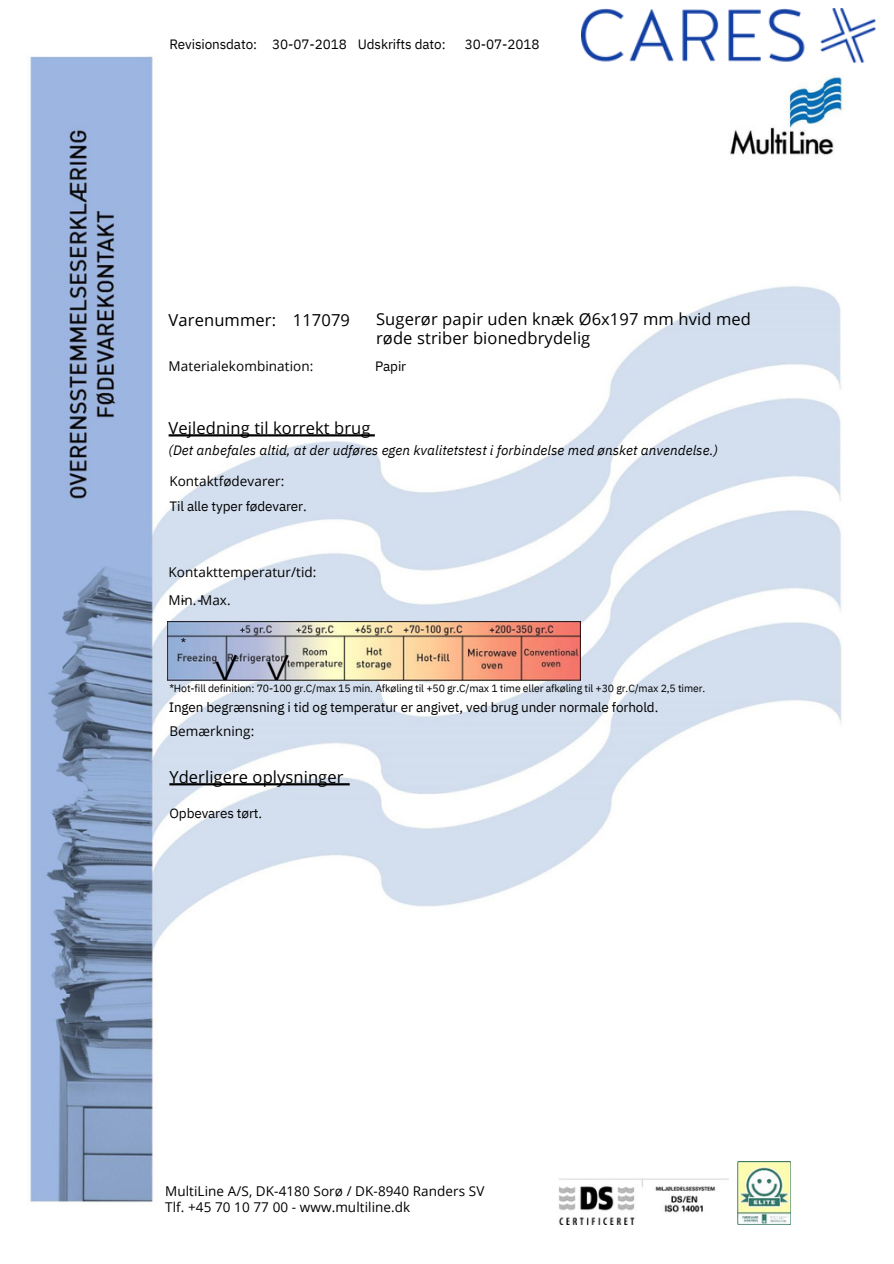
<style>
.page{position:relative;width:894px;height:1264px;background:#fff}
.page>*{position:absolute;margin:0;border:0;box-sizing:border-box;transform-origin:0 0}
.t1{font:36px "IBM Plex Sans Cond";color:#000}
.t2{font:16.5px/19.2px "Open Sans";letter-spacing:.005em;color:#000}
.t3{font:13.5px "IBM Plex Sans";letter-spacing:-.01em;color:#000}
.t4{font:13.5px/15.8px "Open Sans";letter-spacing:.005em;color:#000}
.t5{font:italic 13.5px "IBM Plex Sans";letter-spacing:.005em;color:#000}
.t6{font:12px "IBM Plex Sans";color:#000}
.t7{font:10.5px "IBM Plex Sans";letter-spacing:-.015em;color:#000}
</style>
<div class="page">
<img style="left:27px;top:56px;width:816px;height:1147px">
<div style="left:168px;top:74px;width:81px;height:18px;background:#fff"></div>
<hr style="left:168px;top:434px;width:207px;height:2px;background:#000">
<hr style="left:169px;top:783px;width:180px;height:2px;background:#000">
<div style="left:271px;top:36px;width:133px;height:21px;background:#fff"></div>
<img style="left:167px;top:621px;width:413px;height:59px">
<img style="left:558px;top:1178px;width:171px;height:46px">
<div style="left:729px;top:1161px;width:68px;height:63px;background:#fff"></div>
<img style="left:737px;top:1161px;width:53px;height:63px">
<img style="left:581px;top:8px;width:294px;height:55px">
<p class="t3" style="left:169px;top:35px;width:89px">Revisionsdato:</p>
<p class="t3" style="left:272px;top:35px;width:76px">30-07-2018</p>
<p class="t3" style="left:357px;top:35px;width:89px">Udskrifts dato:</p>
<p class="t3" style="left:465px;top:35px;width:76px">30-07-2018</p>
<p class="t2" style="left:168px;top:310px;width:109px">Varenummer:</p>
<p class="t2" style="left:293px;top:310px;width:59px">117079</p>
<p class="t4" style="left:168px;top:358px;width:146px">Materialekombination:</p>
<p class="t2" style="left:376px;top:308px;width:376px">Sugerør papir uden knæk Ø6x197 mm hvid med røde striber bionedbrydelig</p>
<p class="t3" style="left:375px;top:357px;width:33px">Papir</p>
<p class="t2" style="left:168px;top:418px;width:203px">Vejledning til korrekt brug</p>
<p class="t5" style="left:168px;top:441px;width:550px">(Det anbefales altid, at der udføres egen kvalitetstest i forbindelse med ønsket anvendelse.)</p>
<p class="t4" style="left:169px;top:473px;width:116px">Kontaktfødevarer:</p>
<p class="t3" style="left:169px;top:497px;width:139px">Til alle typer fødevarer.</p>
<p class="t4" style="left:168px;top:564px;width:149px">Kontakttemperatur/tid:</p>
<p class="t4" style="left:168px;top:592px;width:64px">Min. Max.</p>
<p class="t3" style="left:181px;top:591px;width:23px">- -</p>
<p class="t6" style="left:181px;top:635px;width:7px">*</p>
<p class="t1" style="left:212px;top:643px;width:81px">✓ ✓</p>
<p class="t7" style="left:169px;top:681px;width:537px">*Hot-fill definition: 70-100 gr.C/max 15 min. Afkøling til +50 gr.C/max 1 time eller afkøling til +30 gr.C/max 2,5 timer.</p>
<p class="t3" style="left:169px;top:698px;width:491px">Ingen begrænsning i tid og temperatur er angivet, ved brug under normale forhold.</p>
<p class="t4" style="left:169px;top:723px;width:86px">Bemærkning:</p>
<p class="t2" style="left:169px;top:767px;width:175px">Yderligere oplysninger</p>
<p class="t3" style="left:169px;top:804px;width:94px">Opbevares tørt.</p>
<p class="t4" style="left:165px;top:1183px;width:321px">MultiLine A/S, DK-4180 Sorø / DK-8940 Randers SV<br>Tlf. +45 70 10 77 00 - www.multiline.dk</p>
</div>
